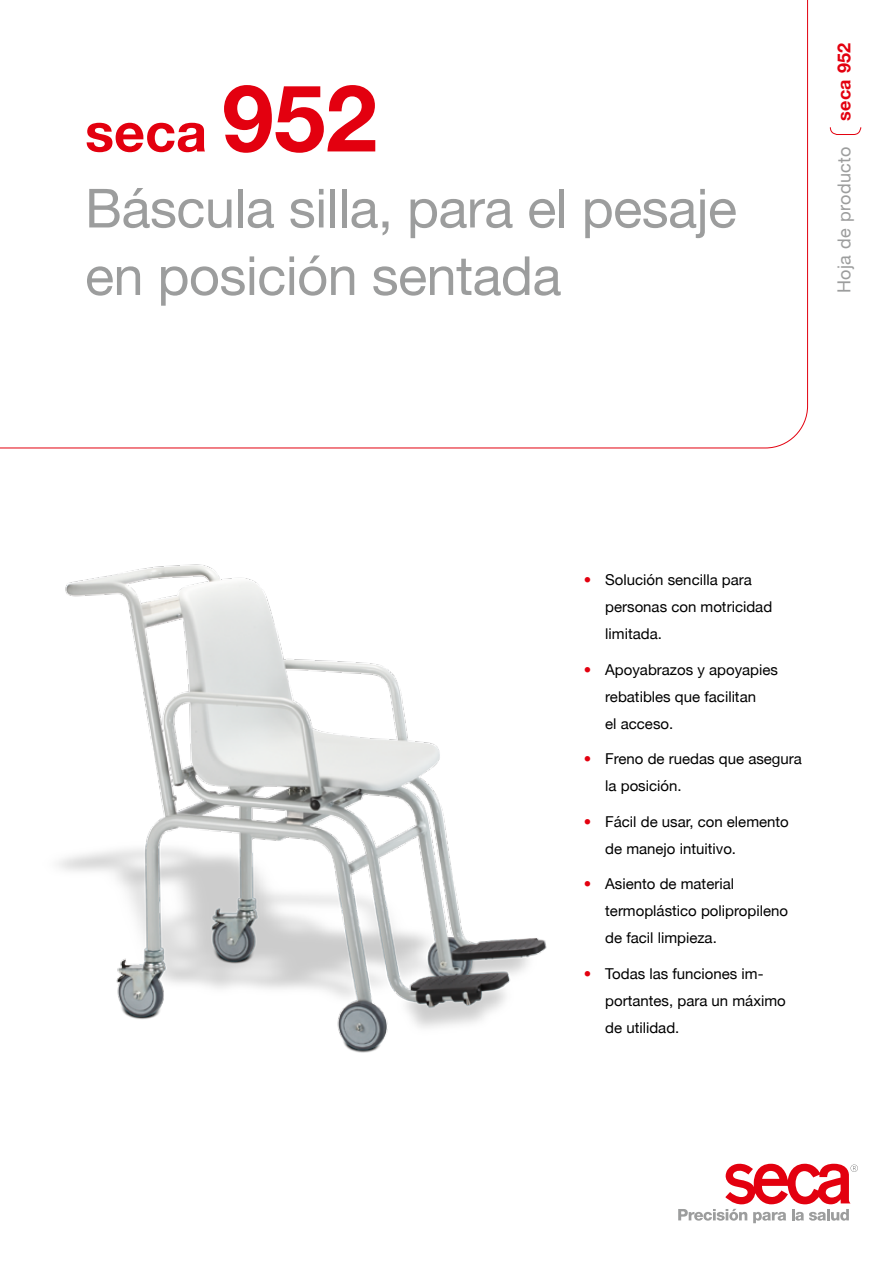
<style>
.page{position:relative;width:893px;height:1263px;background:#fff}
.page>*{position:absolute;margin:0;border:0;box-sizing:border-box;transform-origin:0 0}
.t1{font:54px/76.1px "secaglobal";letter-spacing:-.01em;color:#9c9d9d}
.t2{font:18px "secaglobal";letter-spacing:.025em;color:#9c9d9d}
.t3{font:700 18px "secaglobal";letter-spacing:.025em;color:#e3000f}
.t4{font:15px/27px "secaglobal";color:#000}
.s1{font-weight:700;color:#e3000f}
.s2{font-weight:700;font-size:93px;color:#e3000f}
.s3{color:#e3000f}
</style>
<div class="page">
<img style="left:58px;top:564px;width:489px;height:489px">
<svg style="left:830px;top:127px;width:31px;height:8px"></svg>
<svg style="left:0;top:0;width:808px;height:449px"></svg>
<svg style="left:678px;top:1164px;width:180px;height:59px"></svg>
<h1 class="t1" style="left:85px;top:95px;width:653px"><span class="s1">seca</span> <span class="s2">952<br></span>Báscula silla, para el pesaje</h1>
<h1 class="t1" style="left:85px;top:238px;width:478px">en posición sentada</h1>
<p class="t3" style="left:834px;top:121px;width:80px;rotate:-90deg">seca 952</p>
<p class="t2" style="left:834px;top:293px;width:149px;rotate:-90deg">Hoja de producto</p>
<p class="t4" style="left:605px;top:566px;width:168px;text-indent:-21px"><span class="s3">•</span> Solución sencilla para personas con motricidad limitada.</p>
<p class="t4" style="left:605px;top:656px;width:174px;text-indent:-21px"><span class="s3">•</span> Apoyabrazos y apoyapies rebatibles que facilitan<br>el acceso.</p>
<p class="t4" style="left:605px;top:745px;width:198px;text-indent:-21px"><span class="s3">•</span> Freno de ruedas que asegura la posición.</p>
<p class="t4" style="left:605px;top:808px;width:185px;text-indent:-21px"><span class="s3">•</span> Fácil de usar, con elemento de manejo intuitivo.</p>
<p class="t4" style="left:605px;top:870px;width:184px;text-indent:-21px"><span class="s3">•</span> Asiento de material termoplástico polipropileno de facil limpieza.</p>
<p class="t4" style="left:605px;top:960px;width:182px;text-indent:-21px"><span class="s3">•</span> Todas las funciones im&shy;portantes, para un máximo de utilidad.</p>
</div>
